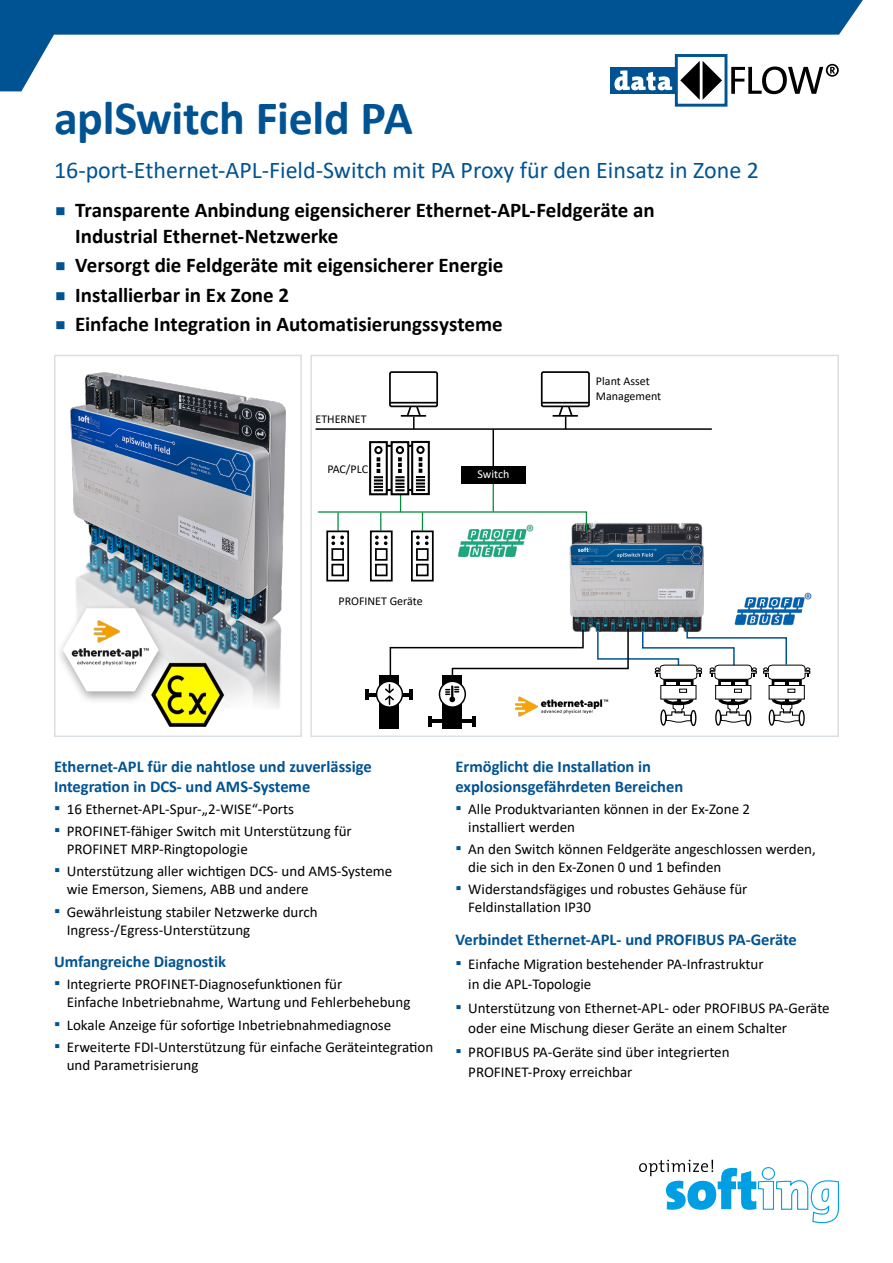
<style>
.page{position:relative;width:893px;height:1263px;background:#fff}
.page>*{position:absolute;margin:0;border:0;box-sizing:border-box;transform-origin:0 0}
.t1{font:700 48px "Calibri";letter-spacing:-.01em;color:#005392}
.t2{font:24px "Calibri";color:#005392}
.t3{font:700 21px/25.2px "Calibri";letter-spacing:-.005em;color:#000}
.t4{font:700 16.5px/19.8px "Calibri";color:#005392}
.t5{font:15px/18px "Calibri";color:#000}
.t6{font:12px/14.4px "Calibri";color:#020203}
.t7{font:12px "Calibri";color:#fff}
.s1{font-size:36px;color:#005392}
.s2{font-weight:700;font-size:18px;color:#005392}
</style>
<div class="page">
<svg style="left:0;top:0;width:863px;height:91px"></svg>
<svg style="left:639px;top:1160px;width:200px;height:63px"></svg>
<div style="left:611px;top:67px;width:65px;height:27px;background:#005392"></div>
<div style="left:675px;top:54px;width:52px;height:53px;border:3px solid #005392"></div>
<svg style="left:731px;top:64px;width:108px;height:30px"></svg>
<svg style="left:680px;top:61px;width:42px;height:39px"></svg>
<svg style="left:614px;top:70px;width:58px;height:20px"></svg>
<div style="left:310px;top:355px;width:529px;height:382px;border:2px solid #dadfe3"></div>
<div style="left:54px;top:355px;width:248px;height:382px;border:2px solid #dadfe3"></div>
<div style="left:369px;top:441px;width:19px;height:54px;border:2px solid #000"></div>
<div style="left:374px;top:446px;width:9px;height:8px;border:2px solid #000;border-radius:50%"></div>
<div style="left:391px;top:441px;width:18px;height:54px;border:2px solid #000"></div>
<div style="left:396px;top:446px;width:8px;height:8px;border:2px solid #000;border-radius:50%"></div>
<div style="left:411px;top:441px;width:19px;height:54px;border:2px solid #000"></div>
<div style="left:416px;top:446px;width:9px;height:8px;border:2px solid #000;border-radius:50%"></div>
<img style="left:569px;top:522px;width:135px;height:105px">
<div style="left:380px;top:676px;width:19px;height:53px;background:#000"></div>
<hr style="left:366px;top:693px;width:47px;height:3px;background:#000">
<svg style="left:366px;top:689px;width:3px;height:11px"></svg>
<svg style="left:377px;top:681px;width:25px;height:26px"></svg>
<div style="left:376px;top:680px;width:27px;height:28px;border:2px solid #000;border-radius:50%"></div>
<div style="left:442px;top:676px;width:20px;height:53px;background:#000"></div>
<hr style="left:315px;top:428px;width:397px;height:2px;background:#000">
<hr style="left:492px;top:429px;width:2px;height:37px;background:#000">
<img style="left:735px;top:592px;width:77px;height:34px">
<svg style="left:384px;top:627px;width:427px;height:99px"></svg>
<div style="left:326px;top:530px;width:23px;height:51px;border:2px solid #000"></div>
<div style="left:331px;top:548px;width:13px;height:13px;border:2px solid #000"></div>
<div style="left:331px;top:564px;width:13px;height:12px;border:2px solid #000"></div>
<div style="left:370px;top:530px;width:23px;height:51px;border:2px solid #000"></div>
<div style="left:375px;top:548px;width:13px;height:13px;border:2px solid #000"></div>
<div style="left:375px;top:564px;width:13px;height:12px;border:2px solid #000"></div>
<div style="left:411px;top:530px;width:23px;height:51px;border:2px solid #000"></div>
<div style="left:416px;top:548px;width:13px;height:13px;border:2px solid #000"></div>
<div style="left:416px;top:564px;width:13px;height:12px;border:2px solid #000"></div>
<svg style="left:318px;top:457px;width:270px;height:88px"></svg>
<div style="left:389px;top:371px;width:49px;height:36px;border:2px solid #020203;border-radius:2px"></div>
<hr style="left:401px;top:415px;width:24px;height:2px;background:#020203">
<hr style="left:391px;top:402px;width:46px;height:2px;background:#020203">
<svg style="left:405px;top:405px;width:17px;height:24px"></svg>
<div style="left:541px;top:371px;width:49px;height:36px;border:2px solid #020203;border-radius:2px"></div>
<hr style="left:553px;top:415px;width:24px;height:2px;background:#020203">
<hr style="left:542px;top:402px;width:46px;height:2px;background:#020203">
<svg style="left:557px;top:405px;width:17px;height:24px"></svg>
<img style="left:457px;top:521px;width:79px;height:36px">
<img style="left:70px;top:372px;width:216px;height:336px">
<img style="left:151px;top:659px;width:74px;height:68px">
<img style="left:512px;top:689px;width:99px;height:30px">
<div style="left:55px;top:603px;width:113px;height:102px;background:#000;opacity:.35"></div>
<svg style="left:63px;top:608px;width:96px;height:83px"></svg>
<img style="left:71px;top:618px;width:80px;height:50px">
<h1 class="t1" style="left:54px;top:84px;width:360px">aplSwitch Field PA</h1>
<h2 class="t2" style="left:54px;top:153px;width:706px">16-port-Ethernet-APL-Field-Switch mit PA Proxy für den Einsatz in Zone 2</h2>
<h3 class="t3" style="left:75px;top:198px;width:581px;text-indent:-21px"><span class="s1">▪</span> Transparente Anbindung eigensicherer Ethernet-APL-Feldgeräte an<br>Industrial Ethernet-Netzwerke</h3>
<h3 class="t3" style="left:54px;top:252px;width:451px"><span class="s1">▪</span> Versorgt die Feldgeräte mit eigensicherer Energie</h3>
<h3 class="t3" style="left:54px;top:282px;width:237px"><span class="s1">▪</span> Installierbar in Ex Zone 2</h3>
<h3 class="t3" style="left:54px;top:311px;width:450px"><span class="s1">▪</span> Einfache Integration in Automatisierungssysteme</h3>
<p class="t6" style="left:315px;top:412px;width:52px">ETHERNET</p>
<p class="t6" style="left:327px;top:462px;width:42px">PAC/PLC</p>
<p class="t6" style="left:338px;top:593px;width:86px">PROFINET Geräte</p>
<p class="t7" style="left:477px;top:466px;width:33px">Switch</p>
<p class="t6" style="left:596px;top:374px;width:67px">Plant Asset<br>Management</p>
<p class="t4" style="left:54px;top:756px;width:319px">Ethernet-APL für die nahtlose und zuverlässige<br>Integration in DCS- und AMS-Systeme</p>
<p class="t5" style="left:54px;top:799px;width:242px"><span class="s2">▪</span> 16 Ethernet-APL-Spur-„2-WISE“-Ports</p>
<p class="t5" style="left:67px;top:822px;width:287px;text-indent:-13px"><span class="s2">▪</span> PROFINET-fähiger Switch mit Unterstützung für<br>PROFINET MRP-Ringtopologie</p>
<p class="t5" style="left:67px;top:862px;width:327px;text-indent:-13px"><span class="s2">▪</span> Unterstützung aller wichtigen DCS- und AMS-Systeme wie Emerson, Siemens, ABB und andere</p>
<p class="t5" style="left:67px;top:902px;width:252px;text-indent:-13px"><span class="s2">▪</span> Gewährleistung stabiler Netzwerke durch<br>Ingress-/Egress-Unterstützung</p>
<p class="t4" style="left:54px;top:951px;width:173px">Umfangreiche Diagnostik</p>
<p class="t5" style="left:67px;top:975px;width:345px;text-indent:-13px"><span class="s2">▪</span> Integrierte PROFINET-Diagnosefunktionen für<br>Einfache Inbetriebnahme, Wartung und Fehlerbehebung</p>
<p class="t5" style="left:54px;top:1015px;width:339px"><span class="s2">▪</span> Lokale Anzeige für sofortige Inbetriebnahmediagnose</p>
<p class="t5" style="left:67px;top:1037px;width:368px;text-indent:-13px"><span class="s2">▪</span> Erweiterte FDI-Unterstützung für einfache Geräteintegration und Parametrisierung</p>
<p class="t4" style="left:455px;top:756px;width:229px">Ermöglicht die Installation in explosionsgefährdeten Bereichen</p>
<p class="t5" style="left:468px;top:799px;width:283px;text-indent:-13px"><span class="s2">▪</span> Alle Produktvarianten können in der Ex-Zone 2 installiert werden</p>
<p class="t5" style="left:468px;top:840px;width:349px;text-indent:-13px"><span class="s2">▪</span> An den Switch können Feldgeräte angeschlossen werden, die sich in den Ex-Zonen 0 und 1 befinden</p>
<p class="t5" style="left:468px;top:880px;width:281px;text-indent:-13px"><span class="s2">▪</span> Widerstandsfägiges und robustes Gehäuse für<br>Feldinstallation IP30</p>
<p class="t4" style="left:455px;top:929px;width:343px">Verbindet Ethernet-APL- und PROFIBUS PA-Geräte</p>
<p class="t5" style="left:468px;top:954px;width:297px;line-height:19.8px;text-indent:-13px"><span class="s2">▪</span> Einfache Migration bestehender PA-Infrastruktur in die APL-Topologie</p>
<p class="t5" style="left:468px;top:997px;width:363px;line-height:19.8px;text-indent:-13px"><span class="s2">▪</span> Unterstützung von Ethernet-APL- oder PROFIBUS PA-Geräte oder eine Mischung dieser Geräte an einem Schalter</p>
<p class="t5" style="left:468px;top:1041px;width:263px;line-height:19.8px;text-indent:-13px"><span class="s2">▪</span> PROFIBUS PA-Geräte sind über integrierten<br>PROFINET-Proxy erreichbar</p>
</div>
